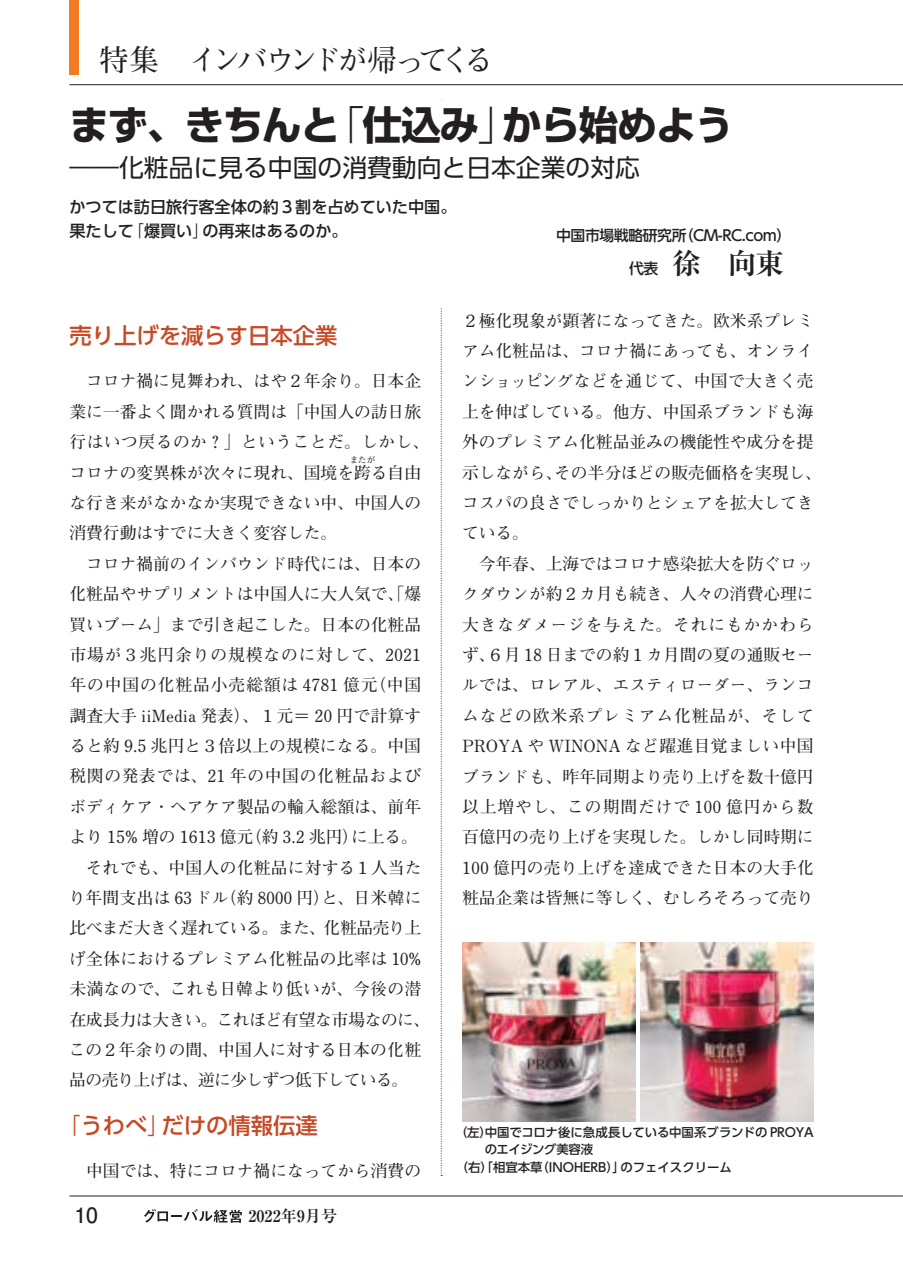
<style>
.page{position:relative;width:903px;height:1275px;background:#fff}
.page>*{position:absolute;margin:0;border:0;box-sizing:border-box;transform-origin:0 0}
.t1{font:700 39.73px "Shin Go Pro";letter-spacing:-.03em;color:#231f20}
.t2{font:700 29.75px "Futo Min A101 Pro";letter-spacing:-.175em;color:#231f20}
.t3{font:700 28.53px "Ryumin Pro";color:#231f20}
.t4{font:24.85px "UD Shin Go Pro";color:#231f20}
.t5{font:500 22.4px "UD Shin Go Pro";color:#c74925}
.t6{font:700 21px "Futo Go B101 Pro";color:#231f20}
.t7{font:700 16.8px/30.4px "Futo Min A101 Pro";color:#231f20}
.t8{font:700 16.8px "Futo Min A101 Pro";letter-spacing:.055em;color:#231f20}
.t9{font:700 16.8px "Futo Min A101 Pro";letter-spacing:-.04em;color:#231f20}
.t10{font:700 16.8px "Futo Min A101 Pro";letter-spacing:-.02em;color:#231f20}
.t11{font:700 16.8px "Futo Min A101 Pro";letter-spacing:.04em;color:#231f20}
.t12{font:700 16.8px "Futo Min A101 Pro";letter-spacing:-.035em;color:#231f20}
.t13{font:500 16.1px/24.8px "UD Shin Go Pro";color:#231f20}
.t14{font:700 16.1px "Ryumin Pro";color:#231f20}
.t15{font:500 14.88px "UD Shin Go Pro";letter-spacing:-.03em;color:#231f20}
.t16{font:500 12.42px "UD Shin Go Pro";letter-spacing:-.005em;color:#231f20}
.t17{font:500 12.42px "UD Shin Go Pro";letter-spacing:-.035em;color:#231f20}
.t18{font:700 8.4px "Futo Min A101 Pro";color:#231f20}
.s1{font-weight:300}
.s2{font-family:"UD Shin Go Pro";font-weight:500;font-size:14.88px}
</style>
<div class="page">
<svg style="left:441px;top:308px;width:1px;height:868px"></svg>
<hr style="left:69px;top:1196px;width:834px;height:1px;background:#231f20">
<svg style="left:144px;top:1209px;width:98px;height:14px"></svg>
<hr style="left:69px;top:84px;width:834px;height:1px;background:#231f20">
<div style="left:69px;top:0;width:10px;height:74px;background:#f47b21"></div>
<img style="left:462px;top:943px;width:174px;height:178px">
<img style="left:640px;top:943px;width:174px;height:178px">
<h2 class="t2" style="left:69px;top:36px;width:426px">　特集　インバウンドが帰ってくる</h2>
<h1 class="t1" style="left:69px;top:94px;width:666px">まず、きちんと<span class="s1">「</span>仕込み<span class="s1">」</span>から始めよう</h1>
<h3 class="t4" style="left:69px;top:147px;width:572px">――化粧品に見る中国の消費動向と日本企業の対応</h3>
<p class="t13" style="left:69px;top:194px;width:388px">かつては訪日旅行客全体の約３割を占めていた中国。果たして<span class="s1">「</span>爆買い<span class="s1">」</span>の再来はあるのか。</p>
<p class="t15" style="left:556px;top:223px;width:237px">中国市場戦略研究所（CM-RC.com）</p>
<h3 class="t3" style="left:629px;top:240px;width:156px"><span class="s2">代表　</span>徐　向東</h3>
<h3 class="t5" style="left:69px;top:317px;width:269px">売り上げを減らす日本企業</h3>
<p class="t7" style="left:69px;top:364px;width:361px;text-align:center">コロナ禍に見舞われ、はや２年余り。日本企<br>業に一番よく聞かれる質問は「中国人の訪日旅行はいつ戻るのか？」ということだ。しかし、コロナの変異株が次々に現れ、国境を跨る自由</p>
<p class="t18" style="left:350px;top:453px;width:27px">またが</p>
<p class="t7" style="left:69px;top:485px;width:353px">な行き来がなかなか実現できない中、中国人の消費行動はすでに大きく変容した。</p>
<p class="t7" style="left:86px;top:546px;width:336px">コロナ禍前のインバウンド時代には、日本の</p>
<p class="t7" style="left:69px;top:577px;width:353px">化粧品やサプリメントは中国人に大人気で、「爆</p>
<p class="t7" style="left:69px;top:607px;width:353px">買いブーム」まで引き起こした。日本の化粧品</p>
<p class="t8" style="left:69px;top:641px;width:353px">市場が３兆円余りの規模なのに対して、2021</p>
<p class="t8" style="left:69px;top:672px;width:353px">年の中国の化粧品小売総額は 4781 億元（中国</p>
<p class="t7" style="left:69px;top:698px;width:353px">調査大手 iiMedia 発表）、１元＝ 20 円で計算す</p>
<p class="t7" style="left:69px;top:728px;width:353px">ると約 9.5 兆円と３倍以上の規模になる。中国</p>
<p class="t11" style="left:69px;top:763px;width:353px">税関の発表では、21 年の中国の化粧品および</p>
<p class="t7" style="left:69px;top:789px;width:353px">ボディケア・ヘアケア製品の輸入総額は、前年</p>
<p class="t7" style="left:69px;top:820px;width:350px">より 15% 増の 1613 億元（約 3.2 兆円）に上る。</p>
<p class="t7" style="left:86px;top:850px;width:337px">それでも、中国人の化粧品に対する１人当た</p>
<p class="t7" style="left:69px;top:880px;width:354px">り年間支出は 63 ドル（約 8000 円）と、日米韓に</p>
<p class="t9" style="left:69px;top:915px;width:353px">比べまだ大きく遅れている。また、化粧品売り上</p>
<p class="t7" style="left:69px;top:941px;width:354px">げ全体におけるプレミアム化粧品の比率は 10%</p>
<p class="t7" style="left:69px;top:972px;width:353px">未満なので、これも日韓より低いが、今後の潜</p>
<p class="t10" style="left:69px;top:1006px;width:362px">在成長力は大きい。これほど有望な市場なのに、</p>
<p class="t7" style="left:69px;top:1032px;width:354px">この２年余りの間、中国人に対する日本の化粧</p>
<p class="t12" style="left:69px;top:1067px;width:341px">品の売り上げは、逆に少しずつ低下している。</p>
<h3 class="t5" style="left:58px;top:1107px;width:261px"><span class="s1">「</span>うわべ<span class="s1">」</span>だけの情報伝達</h3>
<p class="t7" style="left:86px;top:1154px;width:336px">中国では、特にコロナ禍になってから消費の</p>
<p class="t6" style="left:74px;top:1198px;width:25px">10</p>
<p class="t14" style="left:248px;top:1203px;width:90px">2022年9月号</p>
<p class="t7" style="left:462px;top:303px;width:361px">２極化現象が顕著になってきた。欧米系プレミアム化粧品は、コロナ禍にあっても、オンラインショッピングなどを通じて、中国で大きく売上を伸ばしている。他方、中国系ブランドも海外のプレミアム化粧品並みの機能性や成分を提示しながら、その半分ほどの販売価格を実現し、コスパの良さでしっかりとシェアを拡大してきている。</p>
<p class="t7" style="left:462px;top:546px;width:353px;text-align:justify;text-indent:17px">今年春、上海ではコロナ感染拡大を防ぐロックダウンが約２カ月も続き、人々の消費心理に大きなダメージを与えた。それにもかかわらず、６月 18 日までの約１カ月間の夏の通販セールでは、ロレアル、エスティローダー、ランコムなどの欧米系プレミアム化粧品が、そしてPROYA や WINONA など躍進目覚ましい中国ブランドも、昨年同期より売り上げを数十億円以上増やし、この期間だけで 100 億円から数百億円の売り上げを実現した。しかし同時期に100 億円の売り上げを達成できた日本の大手化粧品企業は皆無に等しく、むしろそろって売り</p>
<p class="t16" style="left:455px;top:1122px;width:360px">（左）中国でコロナ後に急成長している中国系ブランドの PROYA</p>
<p class="t17" style="left:485px;top:1140px;width:110px">のエイジング美容液</p>
<p class="t16" style="left:456px;top:1157px;width:278px">（右）「相宜本草（INOHERB）」のフェイスクリーム</p>
</div>
